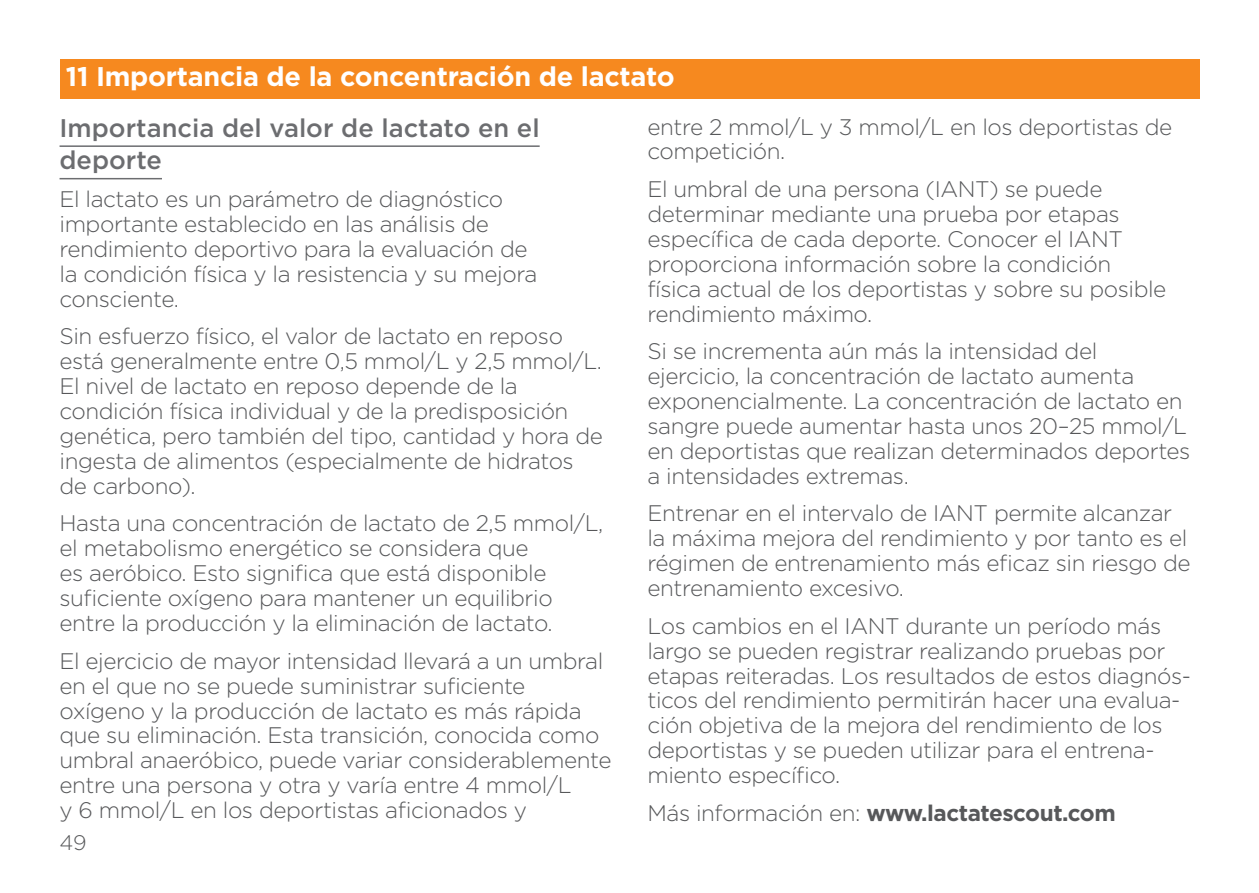
<style>
.page{position:relative;width:1259px;height:893px;background:#fff}
.page>*{position:absolute;margin:0;border:0;box-sizing:border-box;transform-origin:0 0}
.Body_Copy{font:700 27px "Gotham";letter-spacing:-.01em;color:#fff}
.Section_header{font:500 25.5px "Gotham";color:#6c6d70}
.Body_text{font:300 22.5px/24.9px "Gotham";letter-spacing:-.02em;color:#57585a}
.Body_text-2{font:700 22.5px "Gotham";letter-spacing:-.02em;color:#57585a}
.t1{font:300 21px "Gotham";color:#57585a}
.s1{font-weight:300}
</style>
<div class="page">
<div style="left:60px;top:60px;width:1139px;height:39px;background:#f6891f"></div>
<hr style="left:60px;top:145px;width:480px;height:2px;background:#6c6d70">
<hr style="left:60px;top:178px;width:102px;height:1px;background:#6c6d70">
<p class="Body_Copy" style="left:66px;top:59px;width:610px">11 Importancia de la concentración de lactato</p>
<p class="Section_header" style="left:60px;top:111px;width:481px">Importancia del valor de lactato en el</p>
<p class="Section_header" style="left:60px;top:144px;width:104px">deporte</p>
<p class="Body_text" style="left:60px;top:186px;width:479px">El lactato es un parámetro de diagnóstico importante establecido en las análisis de rendimiento deportivo para la evaluación de la condición física y la resistencia y su mejora consciente.</p>
<p class="Body_text" style="left:60px;top:323px;width:545px">Sin esfuerzo físico, el valor de lactato en reposo está generalmente entre 0,5 mmol/L y 2,5 mmol/L.<br>El nivel de lactato en reposo depende de la condición física individual y de la predisposición genética, pero también del tipo, cantidad y hora de ingesta de alimentos (especialmente de hidratos de carbono).</p>
<p class="Body_text" style="left:60px;top:510px;width:545px">Hasta una concentración de lactato de 2,5 mmol/L, el metabolismo energético se considera que<br>es aeróbico. Esto significa que está disponible suficiente oxígeno para mantener un equilibrio entre la producción y la eliminación de lactato.</p>
<p class="Body_text" style="left:60px;top:648px;width:553px">El ejercicio de mayor intensidad llevará a un umbral en el que no se puede suministrar suficiente oxígeno y la producción de lactato es más rápida que su eliminación. Esta transición, conocida como umbral anaeróbico, puede variar considerablemente entre una persona y otra y varía entre 4 mmol/L<br>y 6 mmol/L en los deportistas aficionados y</p>
<p class="Body_text" style="left:647px;top:113px;width:526px">entre 2 mmol/L y 3 mmol/L en los deportistas de competición.</p>
<p class="Body_text" style="left:647px;top:176px;width:520px">El umbral de una persona (IANT) se puede determinar mediante una prueba por etapas específica de cada deporte. Conocer el IANT proporciona información sobre la condición física actual de los deportistas y sobre su posible rendimiento máximo.</p>
<p class="Body_text" style="left:647px;top:338px;width:544px">Si se incrementa aún más la intensidad del ejercicio, la concentración de lactato aumenta exponencialmente. La concentración de lactato en sangre puede aumentar hasta unos 20–25 mmol/L en deportistas que realizan determinados deportes a intensidades extremas.</p>
<p class="Body_text" style="left:647px;top:500px;width:545px">Entrenar en el intervalo de IANT permite alcanzar la máxima mejora del rendimiento y por tanto es el régimen de entrenamiento más eficaz sin riesgo de entrenamiento excesivo.</p>
<p class="Body_text" style="left:647px;top:613px;width:545px">Los cambios en el IANT durante un período más largo se pueden registrar realizando pruebas por etapas reiteradas. Los resultados de estos diagnós&shy;ticos del rendimiento permitirán hacer una evalua&shy;ción objetiva de la mejora del rendimiento de los deportistas y se pueden utilizar para el entrena&shy;miento específico.</p>
<p class="Body_text-2" style="left:647px;top:798px;width:470px"><span class="s1">Más información en:</span> www.lactatescout.com</p>
<p class="t1" style="left:60px;top:830px;width:29px">49</p>
</div>
